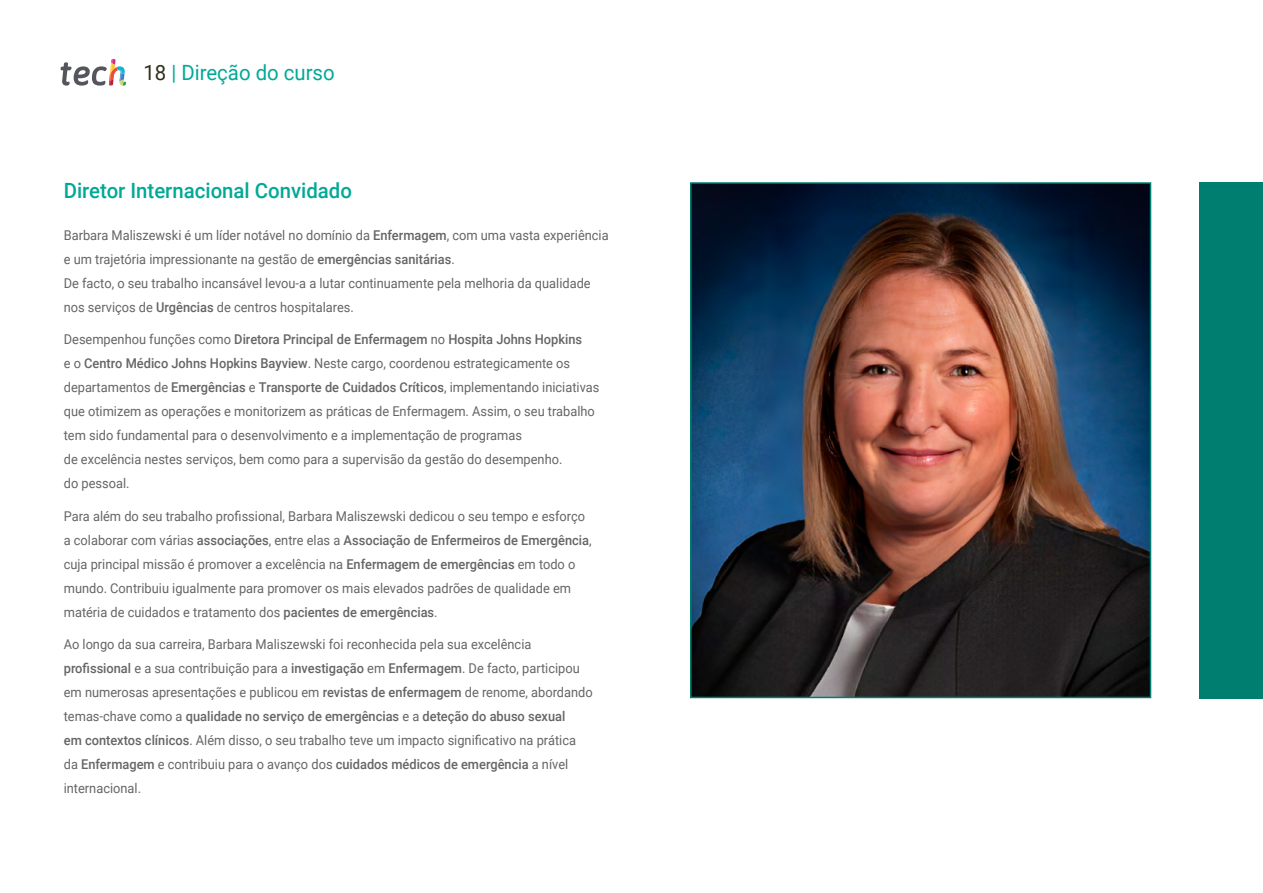
<style>
.page{position:relative;width:1263px;height:893px;background:#fff}
.page>*{position:absolute;margin:0;border:0;box-sizing:border-box;transform-origin:0 0}
.t1{font:500 21px "Roboto";color:#00a996}
.t2{font:21px "Roboto";color:#00a996}
.t3{font:13.5px/24px "Roboto";color:#656565;scale:.95 1}
.s1{color:#312e20}
.s2{font-weight:500}
</style>
<div class="page">
<img style="left:693px;top:185px;width:455px;height:510px">
<div style="left:690px;top:182px;width:461px;height:516px;border:2px solid #007e6f"></div>
<div style="left:1199px;top:182px;width:64px;height:516px;background:#007e70"></div>
<svg style="left:61px;top:59px;width:65px;height:27px"></svg>
<h1 class="t2" style="left:144px;top:57px;width:193px"><span class="s1">18</span> | Direção do curso</h1>
<h1 class="t1" style="left:64px;top:176px;width:290px">Diretor Internacional Convidado</h1>
<p class="t3" style="left:64px;top:222px;width:575px">Barbara Maliszewski é um líder notável no domínio da <span class="s2">Enfermagem</span>, com uma vasta experiência e um trajetória impressionante na gestão de <span class="s2">emergências sanitárias</span>.<br>De facto, o seu trabalho incansável levou-a a lutar continuamente pela melhoria da qualidade nos serviços de <span class="s2">Urgências</span> de centros hospitalares.</p>
<p class="t3" style="left:64px;top:327px;width:565px">Desempenhou funções como <span class="s2">Diretora Principal de Enfermagem</span> no <span class="s2">Hospita Johns Hopkins<br></span>e o <span class="s2">Centro Médico Johns Hopkins Bayview</span>. Neste cargo, coordenou estrategicamente os departamentos de <span class="s2">Emergências</span> e <span class="s2">Transporte de Cuidados Críticos</span>, implementando iniciativas que otimizem as operações e monitorizem as práticas de Enfermagem. Assim, o seu trabalho tem sido fundamental para o desenvolvimento e a implementação de programas<br>de excelência nestes serviços, bem como para a supervisão da gestão do desempenho.<br>do pessoal.</p>
<p class="t3" style="left:64px;top:503px;width:557px">Para além do seu trabalho profissional, Barbara Maliszewski dedicou o seu tempo e esforço a colaborar com várias <span class="s2">associações</span>, entre elas a <span class="s2">Associação de Enfermeiros de Emergência</span>, cuja principal missão é promover a excelência na <span class="s2">Enfermagem de emergências</span> em todo o mundo. Contribuiu igualmente para promover os mais elevados padrões de qualidade em matéria de cuidados e tratamento dos <span class="s2">pacientes de emergências</span>.</p>
<p class="t3" style="left:64px;top:632px;width:558px">Ao longo da sua carreira, Barbara Maliszewski foi reconhecida pela sua excelência <span class="s2">profissional</span> e a sua contribuição para a <span class="s2">investigação</span> em <span class="s2">Enfermagem</span>. De facto, participou em numerosas apresentações e publicou em <span class="s2">revistas de enfermagem</span> de renome, abordando temas-chave como a <span class="s2">qualidade no serviço de emergências</span> e a <span class="s2">deteção do abuso sexual<br>em contextos clínicos</span>. Além disso, o seu trabalho teve um impacto significativo na prática da <span class="s2">Enfermagem</span> e contribuiu para o avanço dos <span class="s2">cuidados médicos de emergência</span> a nível internacional.</p>
</div>
